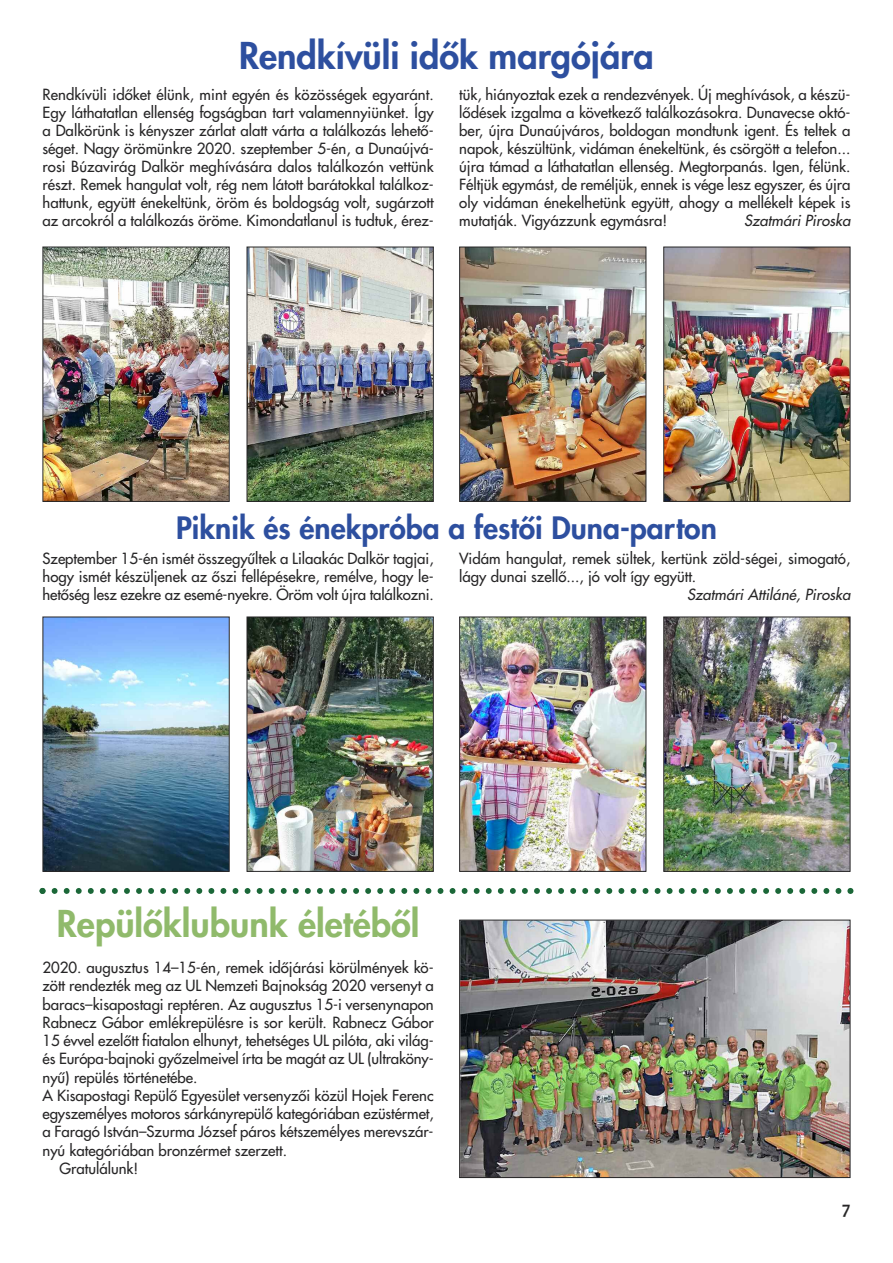
<style>
.page{position:relative;width:893px;height:1263px;background:#fff}
.page>*{position:absolute;margin:0;border:0;box-sizing:border-box;transform-origin:0 0}
.t1{font:700 36px "H Futura 2";color:#2d4f9f}
.t2{font:700 36px "H Futura 2";color:#90ba6b}
.t3{font:700 30px "H Futura 2";color:#2d4f9f}
.t4{font:700 18px "Candara";color:#272627}
.t5{font:15px/18px "H Futura 2";color:#272627;text-align:justify}
.t6{font:italic 15px "H Futura 2";color:#272627}
</style>
<div class="page">
<svg style="left:40px;top:888px;width:813px;height:6px"></svg>
<img style="left:45px;top:619px;width:183px;height:251px">
<div style="left:43px;top:617px;width:187px;height:255px;border:1px solid #272627"></div>
<img style="left:249px;top:619px;width:183px;height:251px">
<div style="left:247px;top:617px;width:187px;height:255px;border:1px solid #272627"></div>
<img style="left:461px;top:619px;width:183px;height:251px">
<div style="left:459px;top:617px;width:187px;height:255px;border:1px solid #272627"></div>
<img style="left:665px;top:619px;width:183px;height:251px">
<div style="left:663px;top:617px;width:187px;height:255px;border:1px solid #272627"></div>
<img style="left:45px;top:249px;width:183px;height:251px">
<div style="left:43px;top:247px;width:187px;height:255px;border:1px solid #272627"></div>
<img style="left:249px;top:249px;width:183px;height:251px">
<div style="left:247px;top:247px;width:187px;height:255px;border:1px solid #272627"></div>
<img style="left:461px;top:249px;width:183px;height:251px">
<div style="left:459px;top:247px;width:187px;height:255px;border:1px solid #272627"></div>
<img style="left:665px;top:249px;width:183px;height:251px">
<div style="left:663px;top:247px;width:187px;height:255px;border:1px solid #272627"></div>
<img style="left:461px;top:922px;width:387px;height:254px">
<div style="left:459px;top:920px;width:391px;height:258px;border:1px solid #272627"></div>
<h1 class="t1" style="left:239px;top:32px;width:416px">rendkívüli idők margójára</h1>
<p class="t5" style="left:43px;top:86px;width:393px">Rendkívüli időket élünk, mint egyén és közösségek egyaránt.<br>Egy láthatatlan ellenség fogságban tart valamennyiünket. Így a Dalkörünk is kényszer zárlat alatt várta a találkozás lehető&shy;séget. Nagy örömünkre 2020. szeptember 5-én, a Dunaújvá&shy;rosi Búzavirág Dalkör meghívására dalos találkozón vettünk részt. Remek hangulat volt, rég nem látott barátokkal találkoz&shy;hattunk, együtt énekeltünk, öröm és boldogság volt, sugárzott az arcokról a találkozás öröme. Kimondatlanul is tudtuk, érez-</p>
<p class="t5" style="left:459px;top:86px;width:393px">tük, hiányoztak ezek a rendezvények. Új meghívások, a készü&shy;lődések izgalma a következő találkozásokra. Dunavecse októ&shy;ber, újra Dunaújváros, boldogan mondtunk igent. És teltek a napok, készültünk, vidáman énekeltünk, és csörgött a telefon... újra támad a láthatatlan ellenség. Megtorpanás. Igen, félünk.<br>Féltjük egymást, de reméljük, ennek is vége lesz egyszer, és újra oly vidáman énekelhetünk együtt, ahogy a mellékelt képek is mutatják. Vigyázzunk egymásra!</p>
<p class="t6" style="left:744px;top:211px;width:108px">Szatmári Piroska</p>
<h2 class="t3" style="left:176px;top:508px;width:542px">Piknik és énekpróba a festői Duna-parton</h2>
<p class="t5" style="left:43px;top:549px;width:393px">Szeptember 15-én ismét összegyűltek a Lilaakác Dalkör tagjai, hogy ismét készüljenek az őszi fellépésekre, remélve, hogy le&shy;hetőség lesz ezekre az esemé-nyekre. Öröm volt újra találkozni.</p>
<p class="t5" style="left:459px;top:549px;width:393px">Vidám hangulat, remek sültek, kertünk zöld-ségei, simogató, lágy dunai szellő..., jó volt így együtt.</p>
<p class="t6" style="left:687px;top:584px;width:165px">Szatmári Attiláné, Piroska</p>
<h1 class="t2" style="left:57px;top:899px;width:364px">repülőklubunk életéből</h1>
<p class="t5" style="left:43px;top:958px;width:393px">2020. augusztus 14–15-én, remek időjárási körülmények kö-</p>
<p class="t5" style="left:43px;top:977px;width:393px">zött rendezték meg az UL Nemzeti Bajnokság 2020 versenyt a</p>
<p class="t5" style="left:43px;top:995px;width:393px">baracs–kisapostagi reptéren. Az augusztus 15-i versenynapon</p>
<p class="t5" style="left:43px;top:1013px;width:393px">Rabnecz Gábor emlékrepülésre is sor került. Rabnecz Gábor</p>
<p class="t5" style="left:42px;top:1031px;width:393px">15 évvel ezelőtt fiatalon elhunyt, tehetséges UL pilóta, aki világ-</p>
<p class="t5" style="left:43px;top:1050px;width:393px">és Európa-bajnoki győzelmeivel írta be magát az UL (ultraköny-</p>
<p class="t5" style="left:43px;top:1068px;width:157px">nyű) repülés történetébe.</p>
<p class="t5" style="left:43px;top:1086px;width:393px">A Kisapostagi Repülő Egyesület versenyzői közül Hojek Ferenc</p>
<p class="t5" style="left:43px;top:1104px;width:393px">egyszemélyes motoros sárkányrepülő kategóriában ezüstérmet,</p>
<p class="t5" style="left:42px;top:1123px;width:393px">a Faragó István–Szurma József páros kétszemélyes merevszár-</p>
<p class="t5" style="left:43px;top:1141px;width:246px">nyú kategóriában bronzérmet szerzett.</p>
<p class="t5" style="left:60px;top:1159px;width:80px">Gratulálunk!</p>
<p class="t4" style="left:842px;top:1197px;width:10px">7</p>
</div>
